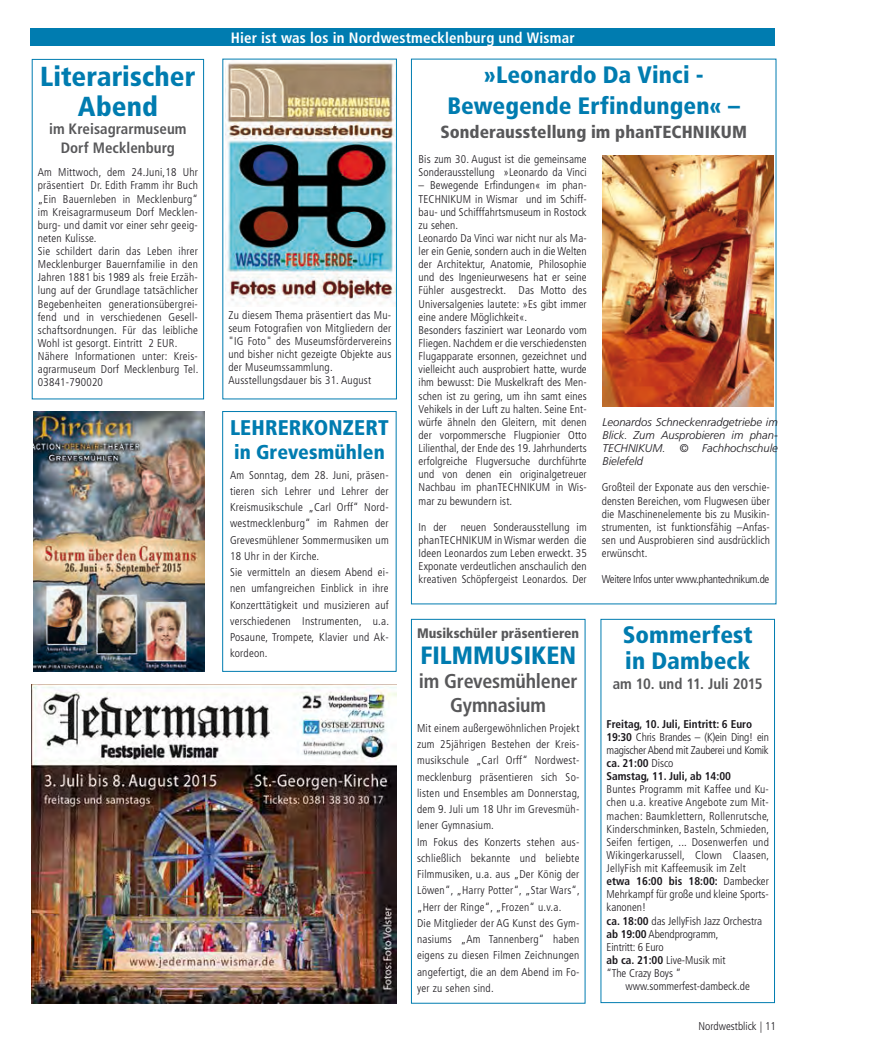
<style>
.page{position:relative;width:877px;height:1049px;background:#fff}
.page>*{position:absolute;margin:0;border:0;box-sizing:border-box;transform-origin:0 0}
.t1{font:900 condensed 27.5px/30px "Frutiger";letter-spacing:.005em;color:#007cb0;text-align:center}
.t2{font:900 condensed 25px "Frutiger";color:#007cb0}
.t3{font:900 condensed 23.75px/26.2px "Frutiger";letter-spacing:.005em;color:#007cb0}
.t4{font:900 condensed 21.25px "Frutiger";letter-spacing:.005em;color:#007cb0}
.t5{font:700 condensed 20px/23.8px "Frutiger";letter-spacing:-.01em;color:#58585a;text-align:center}
.t6{font:900 condensed 20px "Frutiger";letter-spacing:.005em;color:#007cb0}
.t7{font:900 condensed 17.5px "Frutiger";letter-spacing:.005em;color:#58585a}
.t8{font:700 condensed 15px/18.8px "Frutiger";color:#58585a;text-align:center}
.t9{font:700 condensed 15px "Frutiger";letter-spacing:.01em;color:#fff}
.t10{font:900 condensed 13.75px "Frutiger";color:#58585a}
.t11{font:300 condensed 11.25px/13.1px "Frutiger";letter-spacing:.02em;color:#1a171c}
.t12{font:700 condensed 11.25px/13.1px "Frutiger";color:#1a171c}
.t13{font:300 condensed 11.25px "Frutiger";color:#1a171c}
.t14{font:italic 300 11.25px/13.1px "Frutiger";color:#1a171c;text-align:justify}
.t15{font:300 condensed 11.25px "Frutiger";letter-spacing:-.03em;color:#1a171c}
.t16{font:300 condensed 11.25px "Frutiger";letter-spacing:-.01em;color:#1a171c}
.s1{font-weight:300}
.s2{font-weight:700}
</style>
<div class="page">
<div style="left:31px;top:29px;width:744px;height:17px;background:#007cb0"></div>
<img style="left:34px;top:411px;width:170px;height:261px">
<img style="left:32px;top:684px;width:365px;height:319px">
<img style="left:225px;top:62px;width:170px;height:243px">
<div style="left:223px;top:59px;width:174px;height:340px;border:1px solid #007cb0"></div>
<div style="left:601px;top:619px;width:174px;height:384px;border:1px solid #007cb0"></div>
<div style="left:32px;top:59px;width:172px;height:340px;border:1px solid #007cb0"></div>
<div style="left:411px;top:619px;width:174px;height:384px;border:1px solid #007cb0"></div>
<div style="left:222px;top:411px;width:174px;height:261px;border:1px solid #007cb0"></div>
<img style="left:602px;top:156px;width:171px;height:251px">
<h1 class="t1" style="left:40px;top:61px;width:157px">Literarischer<br>Abend</h1>
<h3 class="t8" style="left:49px;top:120px;width:139px">im Kreisagrarmuseum<br>Dorf Mecklenburg</h3>
<p class="t11" style="left:38px;top:166px;width:162px">Am Mittwoch, dem 24.Juni,18 Uhr präsentiert Dr. Edith Framm ihr Buch „Ein Bauernleben in Mecklenburg“ im Kreisagrarmuseum Dorf Mecklen&shy;burg- und damit vor einer sehr geeig&shy;neten Kulisse.<br>Sie schildert darin das Leben ihrer Mecklenburger Bauernfamilie in den Jahren 1881 bis 1989 als freie Erzäh&shy;lung auf der Grundlage tatsächlicher Begebenheiten generationsübergrei&shy;fend und in verschiedenen Gesell&shy;schaftsordnungen. Für das leibliche Wohl ist gesorgt. Eintritt 2 EUR.<br>Nähere Informationen unter: Kreis&shy;agrarmuseum Dorf Mecklenburg Tel.<br>03841-790020</p>
<h3 class="t9" style="left:231px;top:29px;width:345px">Hier ist was los in Nordwestmecklenburg und Wismar</h3>
<p class="t11" style="left:228px;top:308px;width:164px">Zu diesem Thema präsentiert das Mu&shy;seum Fotografien von Mitgliedern der "IG Foto" des Museumsfördervereins und bisher nicht gezeigte Objekte aus der Museumssammlung.<br>Ausstellungsdauer bis 31. August</p>
<h3 class="t4" style="left:230px;top:415px;width:160px">LEHRERKONZERT</h3>
<h3 class="t6" style="left:234px;top:440px;width:152px">in Grevesmühlen</h3>
<p class="t11" style="left:230px;top:467px;width:161px;line-height:16.2px">Am Sonntag, dem 28. Juni, präsen&shy;tieren sich Lehrer und Lehrer der<br>Kreismusikschule „Carl Orff“ Nord&shy;westmecklenburg“ im Rahmen der<br>Grevesmühlener Sommermusiken um<br>18 Uhr in der Kirche.<br>Sie vermitteln an diesem Abend ei&shy;nen umfangreichen Einblick in ihre<br>Konzerttätigkeit und musizieren auf verschiedenen Instrumenten, u.a.<br>Posaune, Trompete, Klavier und Ak&shy;kordeon.</p>
<h3 class="t3" style="left:447px;top:59px;width:294px;line-height:31.2px;text-align:center">»Leonardo Da Vinci -<br>Bewegende Erfindungen« –</h3>
<h3 class="t7" style="left:440px;top:121px;width:308px">Sonderausstellung im phanTECHNIKUM</h3>
<p class="t11" style="left:419px;top:153px;width:170px">Bis zum 30. August ist die gemeinsame<br>Sonderausstellung »Leonardo da Vinci</p>
<p class="t11" style="left:419px;top:179px;width:170px">– Bewegende Erfindungen« im phan-TECHNIKUM in Wismar und im Schiff&shy;bau- und Schifffahrtsmuseum in Rostock zu sehen.<br>Leonardo Da Vinci war nicht nur als Ma&shy;ler ein Genie, sondern auch in die Welten der Architektur, Anatomie, Philosophie und des Ingenieurwesens hat er seine Fühler ausgestreckt. Das Motto des Universalgenies lautete: »Es gibt immer eine andere Möglichkeit«.<br>Besonders fasziniert war Leonardo vom Fliegen. Nachdem er die verschiedensten Flugapparate ersonnen, gezeichnet und vielleicht auch ausprobiert hatte, wurde ihm bewusst: Die Muskelkraft des Men&shy;schen ist zu gering, um ihn samt eines Vehikels in der Luft zu halten. Seine Ent&shy;würfe ähneln den Gleitern, mit denen der vorpommersche Flugpionier Otto Lilienthal, der Ende des 19. Jahrhunderts erfolgreiche Flugversuche durchführte und von denen ein originalgetreuer Nachbau im phanTECHNIKUM in Wis&shy;mar zu bewundern ist.</p>
<p class="t11" style="left:419px;top:520px;width:170px;text-align:justify">In der neuen Sonderausstellung im phanTECHNIKUM in Wismar werden die Ideen Leonardos zum Leben erweckt. 35<br>Exponate verdeutlichen anschaulich den kreativen Schöpfergeist Leonardos. Der</p>
<p class="t14" style="left:602px;top:415px;width:177px">Leonardos Schneckenradgetriebe im Blick. Zum Ausprobieren im phan-TECHNIKUM. © Fachhochschule Bielefeld</p>
<p class="t11" style="left:602px;top:481px;width:170px;text-align:justify">Großteil der Exponate aus den verschie&shy;densten Bereichen, vom Flugwesen über die Maschinenelemente bis zu Musikin&shy;strumenten, ist funktionsfähig –Anfas&shy;sen und Ausprobieren sind ausdrücklich erwünscht.</p>
<p class="t15" style="left:602px;top:573px;width:169px">Weitere Infos unter www.phantechnikum.de</p>
<p class="t10" style="left:417px;top:625px;width:164px">Musikschüler präsentieren</p>
<h2 class="t2" style="left:420px;top:641px;width:157px">FILMMUSIKEN</h2>
<h3 class="t5" style="left:419px;top:669px;width:160px">im Grevesmühlener<br>Gymnasium</h3>
<p class="t11" style="left:417px;top:720px;width:164px;line-height:16.2px">Mit einem außergewöhnlichen Projekt zum 25jährigen Bestehen der Kreis&shy;musikschule „Carl Orff“ Nordwest&shy;mecklenburg präsentieren sich So&shy;listen und Ensembles am Donnerstag, dem 9. Juli um 18 Uhr im Grevesmüh&shy;lener Gymnasium.<br>Im Fokus des Konzerts stehen aus&shy;schließlich bekannte und beliebte Filmmusiken, u.a. aus „Der König der Löwen“, „Harry Potter“, „Star Wars“, „Herr der Ringe“, „Frozen“ u.v.a.<br>Die Mitglieder der AG Kunst des Gym&shy;nasiums „Am Tannenberg“ haben eigens zu diesen Filmen Zeichnungen angefertigt, die an dem Abend im Fo&shy;yer zu sehen sind.</p>
<h3 class="t3" style="left:623px;top:621px;width:132px">Sommerfest in Dambeck</h3>
<h3 class="t8" style="left:613px;top:674px;width:151px">am 10. und 11. Juli 2015</h3>
<p class="t12" style="left:607px;top:717px;width:164px">Freitag, 10. Juli, Eintritt: 6 Euro<br>19:30 <span class="s1">Chris Brandes – (K)ein Ding! ein magischer Abend mit Zauberei und Komik </span>ca. 21:00 <span class="s1">Disco<br></span>Samstag, 11. Juli, ab 14:00</p>
<p class="t11" style="left:607px;top:783px;width:164px">Buntes Programm mit Kaffee und Ku-</p>
<p class="t11" style="left:607px;top:796px;width:164px">chen u.a. kreative Angebote zum Mit-</p>
<p class="t11" style="left:607px;top:809px;width:164px">machen: Baumklettern, Rollenrutsche,</p>
<p class="t11" style="left:607px;top:822px;width:164px">Kinderschminken, Basteln, Schmieden,</p>
<p class="t11" style="left:607px;top:835px;width:164px">Seifen fertigen, ... Dosenwerfen und</p>
<p class="t11" style="left:607px;top:848px;width:164px">Wikingerkarussell, Clown Claasen,</p>
<p class="t11" style="left:607px;top:862px;width:141px">JellyFish mit Kaffeemusik im Zelt</p>
<p class="t12" style="left:607px;top:875px;width:164px">etwa 16:00 bis 18:00: <span class="s1">Dambecker</span></p>
<p class="t13" style="left:607px;top:888px;width:164px">Mehrkampf für große und kleine Sports-</p>
<p class="t13" style="left:607px;top:901px;width:41px">kanonen!</p>
<p class="t13" style="left:607px;top:914px;width:157px"><span class="s2">ca. 18:00</span> das JellyFish Jazz Orchestra</p>
<p class="t16" style="left:607px;top:927px;width:114px"><span class="s2">ab 19:00</span> Abendprogramm,</p>
<p class="t16" style="left:607px;top:940px;width:59px">Eintritt: 6 Euro</p>
<p class="t13" style="left:607px;top:954px;width:121px"><span class="s2">ab ca. 21:00</span> Live-Musik mit</p>
<p class="t13" style="left:607px;top:967px;width:76px">“The Crazy Boys ”</p>
<p class="t13" style="left:626px;top:980px;width:126px">www.sommerfest-dambeck.de</p>
<p class="t13" style="left:699px;top:1019px;width:79px">Nordwestblick | 11</p>
</div>
